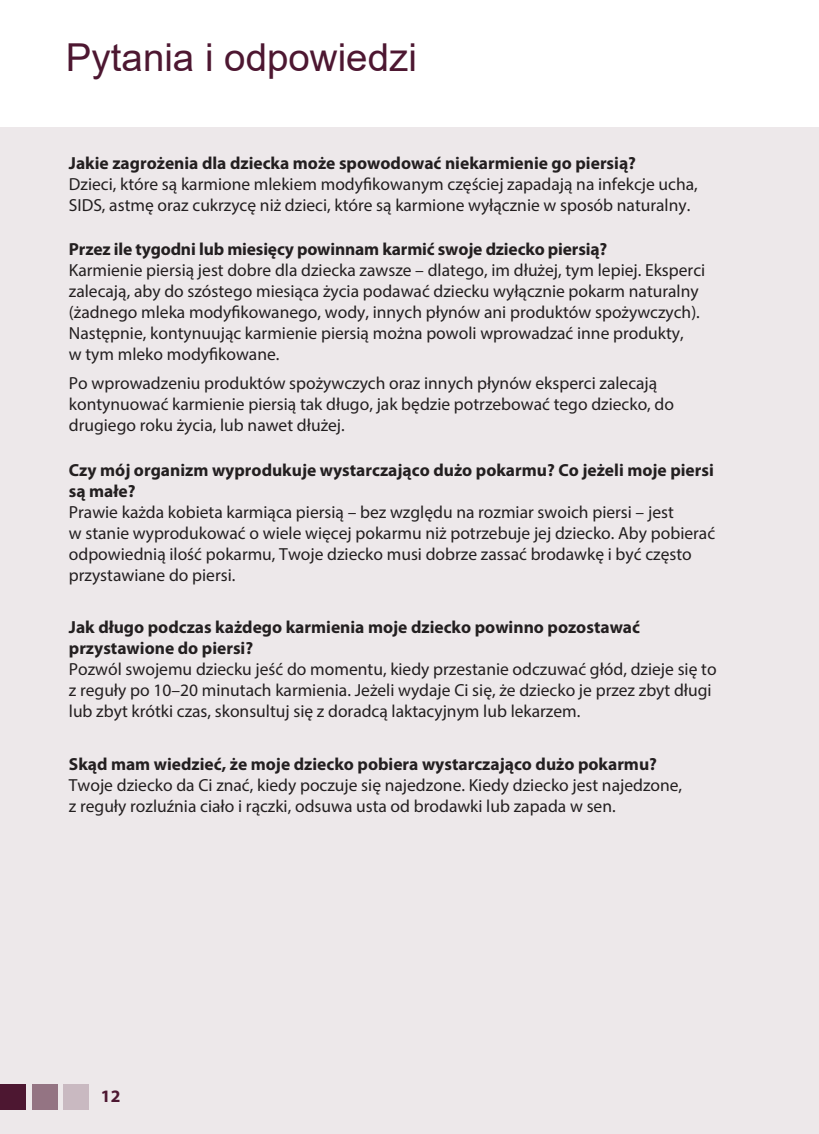
<style>
.page{position:relative;width:819px;height:1134px;background:#fff}
.page>*{position:absolute;margin:0;border:0;box-sizing:border-box;transform-origin:0 0}
.t1{font:38.5px "Arial";color:#4d1731}
.t2{font:17.5px/21px "Myriad Pro";color:#231f20}
.t3{font:700 17.5px/21px "Myriad Pro";color:#231f20}
.t4{font:700 17.5px "Myriad Pro";color:#4d1731}
</style>
<div class="page">
<div style="left:0;top:127px;width:819px;height:1007px;background:#ede8ea"></div>
<div style="left:0;top:1084px;width:26px;height:26px;background:#4d1731"></div>
<div style="left:32px;top:1084px;width:26px;height:26px;background:#947483"></div>
<div style="left:63px;top:1084px;width:26px;height:26px;background:#c9b9c1"></div>
<h1 class="t1" style="left:66px;top:31px;width:352px">Pytania i odpowiedzi</h1>
<p class="t3" style="left:69px;top:152px;width:569px">Jakie zagrożenia dla dziecka może spowodować niekarmienie go piersią?</p>
<p class="t2" style="left:69px;top:173px;width:631px">Dzieci, które są karmione mlekiem modyfikowanym częściej zapadają na infekcje ucha,<br>SIDS, astmę oraz cukrzycę niż dzieci, które są karmione wyłącznie w sposób naturalny.</p>
<p class="t3" style="left:69px;top:238px;width:540px">Przez ile tygodni lub miesięcy powinnam karmić swoje dziecko piersią?</p>
<p class="t2" style="left:69px;top:260px;width:638px">Karmienie piersią jest dobre dla dziecka zawsze – dlatego, im dłużej, tym lepiej. Eksperci zalecają, aby do szóstego miesiąca życia podawać dziecku wyłącznie pokarm naturalny (żadnego mleka modyfikowanego, wody, innych płynów ani produktów spożywczych).<br>Następnie, kontynuując karmienie piersią można powoli wprowadzać inne produkty,<br>w tym mleko modyfikowane.</p>
<p class="t2" style="left:69px;top:372px;width:607px">Po wprowadzeniu produktów spożywczych oraz innych płynów eksperci zalecają kontynuować karmienie piersią tak długo, jak będzie potrzebować tego dziecko, do drugiego roku życia, lub nawet dłużej.</p>
<p class="t3" style="left:69px;top:459px;width:647px">Czy mój organizm wyprodukuje wystarczająco dużo pokarmu? Co jeżeli moje piersi są małe?</p>
<p class="t2" style="left:69px;top:501px;width:648px">Prawie każda kobieta karmiąca piersią – bez względu na rozmiar swoich piersi – jest<br>w stanie wyprodukować o wiele więcej pokarmu niż potrzebuje jej dziecko. Aby pobierać odpowiednią ilość pokarmu, Twoje dziecko musi dobrze zassać brodawkę i być często przystawiane do piersi.</p>
<p class="t3" style="left:69px;top:616px;width:573px">Jak długo podczas każdego karmienia moje dziecko powinno pozostawać przystawione do piersi?</p>
<p class="t2" style="left:69px;top:659px;width:649px">Pozwól swojemu dziecku jeść do momentu, kiedy przestanie odczuwać głód, dzieje się to z reguły po 10–20 minutach karmienia. Jeżeli wydaje Ci się, że dziecko je przez zbyt długi lub zbyt krótki czas, skonsultuj się z doradcą laktacyjnym lub lekarzem.</p>
<p class="t3" style="left:69px;top:753px;width:590px">Skąd mam wiedzieć, że moje dziecko pobiera wystarczająco dużo pokarmu?</p>
<p class="t2" style="left:69px;top:774px;width:615px">Twoje dziecko da Ci znać, kiedy poczuje się najedzone. Kiedy dziecko jest najedzone, z reguły rozluźnia ciało i rączki, odsuwa usta od brodawki lub zapada w sen.</p>
<p class="t4" style="left:101px;top:1084px;width:21px">12</p>
</div>
